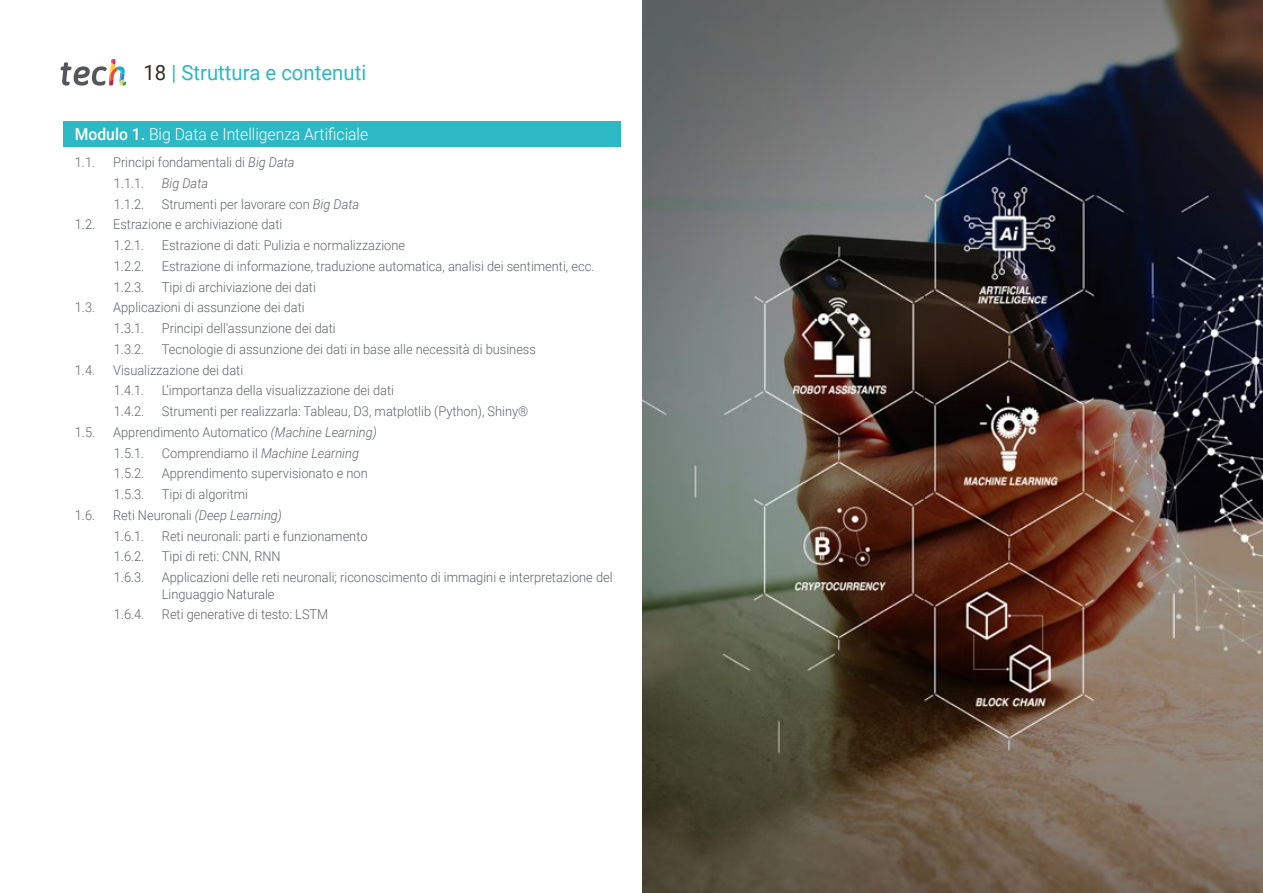
<style>
.page{position:relative;width:1263px;height:893px;background:#fff}
.page>*{position:absolute;margin:0;border:0;box-sizing:border-box;transform-origin:0 0}
.t1{font:21px "Roboto";color:#2db8c5}
.t2{font:300 16.5px "Roboto";color:#fff;scale:.95 1}
.t3{font:300 13.5px/20.7px "Roboto";color:#61646a;scale:.95 1}
.t4{font:italic 300 13.5px "Roboto";color:#61646a;scale:.95 1}
.s1{color:#312e20}
.s2{font-weight:500}
.s3{font-style:italic}
.s4{font-style:normal}
</style>
<div class="page">
<div style="left:64px;top:121px;width:557px;height:25px;background:#2db8c5"></div>
<svg style="left:61px;top:59px;width:65px;height:27px"></svg>
<img style="left:642px;top:0;width:621px;height:893px">
<h1 class="t1" style="left:144px;top:57px;width:224px"><span class="s1">18</span> | Struttura e contenuti</h1>
<p class="t2" style="left:75px;top:123px;width:310px"><span class="s2">Modulo 1.</span> Big Data e Intelligenza Artificiale</p>
<p class="t3" style="left:75px;top:151px;width:23px">1.1.</p>
<p class="t3" style="left:113px;top:151px;width:193px">Principi fondamentali di <span class="s3">Big Data<br></span>1.1.1.</p>
<p class="t4" style="left:162px;top:174px;width:50px">Big Data</p>
<p class="t3" style="left:114px;top:193px;width:34px">1.1.2.</p>
<p class="t3" style="left:162px;top:193px;width:209px">Strumenti per lavorare con <span class="s3">Big Data</span></p>
<p class="t3" style="left:75px;top:214px;width:23px">1.2.</p>
<p class="t3" style="left:113px;top:214px;width:180px">Estrazione e archiviazione dati<br>1.2.1.</p>
<p class="t3" style="left:162px;top:234px;width:257px">Estrazione di dati: Pulizia e normalizzazione</p>
<p class="t3" style="left:114px;top:255px;width:34px">1.2.2.</p>
<p class="t3" style="left:162px;top:255px;width:457px">Estrazione di informazione, traduzione automatica, analisi dei sentimenti, ecc.</p>
<p class="t3" style="left:114px;top:276px;width:34px">1.2.3.</p>
<p class="t3" style="left:162px;top:276px;width:164px">Tipi di archiviazione dei dati</p>
<p class="t3" style="left:75px;top:297px;width:23px">1.3.</p>
<p class="t3" style="left:113px;top:297px;width:203px">Applicazioni di assunzione dei dati<br>1.3.1.</p>
<p class="t3" style="left:162px;top:317px;width:184px">Principi dell'assunzione dei dati</p>
<p class="t3" style="left:114px;top:338px;width:34px">1.3.2.</p>
<p class="t3" style="left:162px;top:338px;width:395px">Tecnologie di assunzione dei dati in base alle necessità di business</p>
<p class="t3" style="left:75px;top:359px;width:23px">1.4.</p>
<p class="t3" style="left:113px;top:359px;width:138px">Visualizzazione dei dati<br>1.4.1.</p>
<p class="t3" style="left:162px;top:380px;width:246px">L’importanza della visualizzazione dei dati</p>
<p class="t3" style="left:114px;top:400px;width:34px">1.4.2.</p>
<p class="t3" style="left:162px;top:400px;width:387px">Strumenti per realizzarla: Tableau, D3, matplotlib (Python), Shiny®</p>
<p class="t3" style="left:75px;top:421px;width:23px">1.5.</p>
<p class="t3" style="left:113px;top:421px;width:279px">Apprendimento Automatico <span class="s3">(Machine Learning)<br></span>1.5.1.</p>
<p class="t4" style="left:162px;top:443px;width:209px"><span class="s4">Comprendiamo il</span> Machine Learning</p>
<p class="t3" style="left:114px;top:463px;width:34px">1.5.2.</p>
<p class="t3" style="left:162px;top:463px;width:218px">Apprendimento supervisionato e non</p>
<p class="t3" style="left:114px;top:483px;width:34px">1.5.3.</p>
<p class="t3" style="left:162px;top:483px;width:92px">Tipi di algoritmi</p>
<p class="t3" style="left:75px;top:504px;width:23px">1.6.</p>
<p class="t3" style="left:113px;top:504px;width:179px">Reti Neuronali <span class="s3">(Deep Learning)<br></span>1.6.1.</p>
<p class="t3" style="left:162px;top:525px;width:218px">Reti neuronali: parti e funzionamento</p>
<p class="t3" style="left:114px;top:546px;width:34px">1.6.2.</p>
<p class="t3" style="left:162px;top:546px;width:127px">Tipi di reti: CNN, RNN</p>
<p class="t3" style="left:114px;top:566px;width:34px">1.6.3.</p>
<p class="t3" style="left:162px;top:569px;width:476px;line-height:16.5px">Applicazioni delle reti neuronali; riconoscimento di immagini e interpretazione del<br>Linguaggio Naturale</p>
<p class="t3" style="left:114px;top:604px;width:34px">1.6.4.</p>
<p class="t3" style="left:162px;top:604px;width:177px">Reti generative di testo: LSTM</p>
</div>
